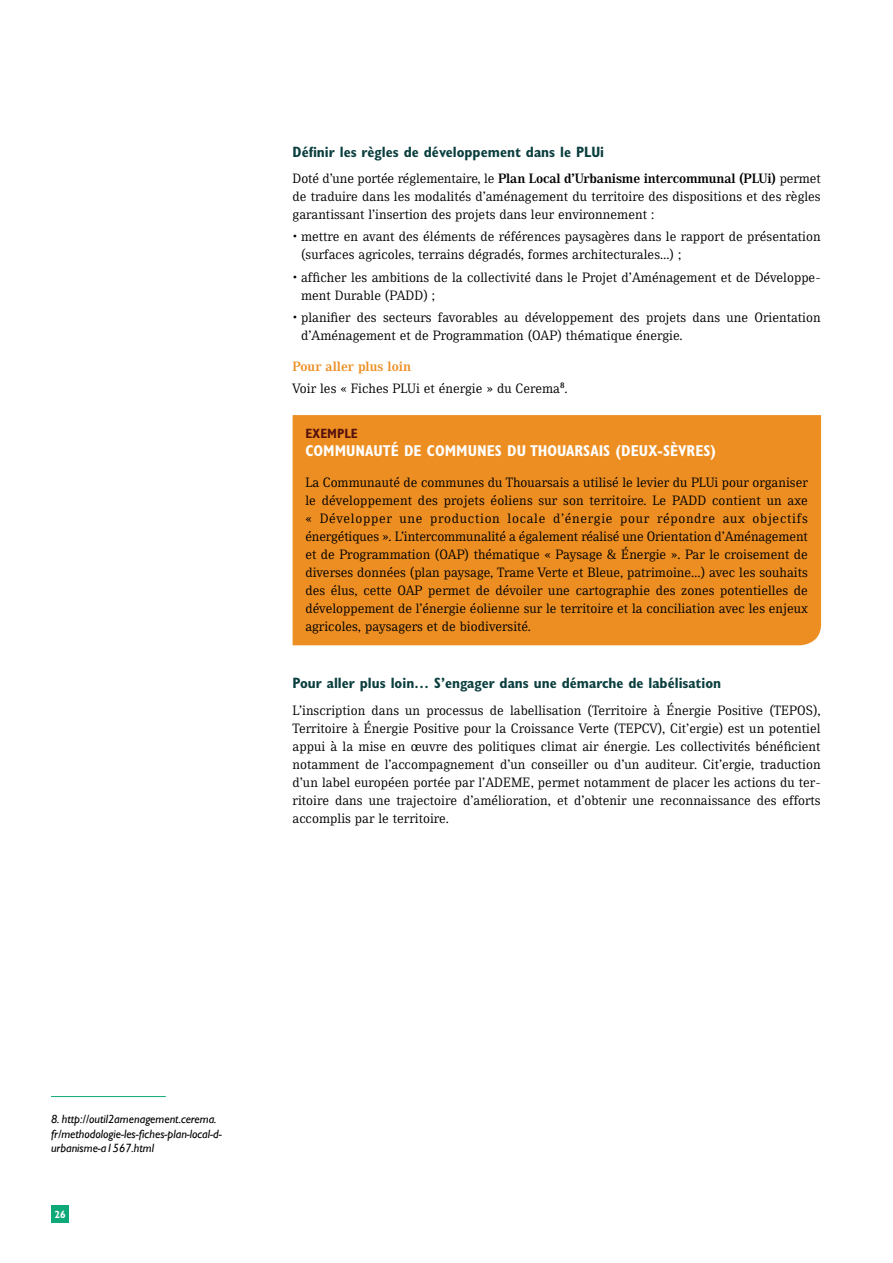
<style>
.page{position:relative;width:893px;height:1263px;background:#fff}
.page>*{position:absolute;margin:0;border:0;box-sizing:border-box;transform-origin:0 0}
.t1{font:700 condensed 15.75px "Gill Sans";color:#fff}
.t2{font:700 condensed 15px "Gill Sans";color:#0b3e3e}
.t3{font:13.5px/18px "Skopex Serif";color:#000}
.t4{font:700 condensed 13.5px "Gill Sans";color:#56120d}
.t5{font:italic 12px/14.4px "Gill Sans";color:#000}
.t6{font:700 condensed 10.5px "Gill Sans";color:#fff}
.s1{font-weight:700}
.s2{font-weight:700;color:#ed8e22}
</style>
<div class="page">
<div style="left:293px;top:415px;width:528px;height:230px;background:#ed8e22"></div>
<hr style="left:51px;top:1096px;width:115px;height:1px;background:#0ea879">
<div style="left:52px;top:1205px;width:17px;height:17px;background:#0ea879"></div>
<p class="t2" style="left:293px;top:143px;width:313px">Définir les règles de développement dans le PLUi</p>
<p class="t3" style="left:293px;top:169px;width:530px;text-align:justify">Doté d’une portée réglementaire, le <span class="s1">Plan Local d’Urbanisme intercommunal (PLUi)</span> permet de traduire dans les modalités d’aménagement du territoire des dispositions et des règles garantissant l’insertion des projets dans leur environnement :</p>
<p class="t3" style="left:301px;top:228px;width:521px;text-indent:-9px">• mettre en avant des éléments de références paysagères dans le rapport de présentation (surfaces agricoles, terrains dégradés, formes architecturales…) ;</p>
<p class="t3" style="left:301px;top:268px;width:521px;text-indent:-9px">• afficher les ambitions de la collectivité dans le Projet d’Aménagement et de Développe&shy;ment Durable (PADD) ;</p>
<p class="t3" style="left:301px;top:308px;width:521px;text-indent:-9px">• planifier des secteurs favorables au développement des projets dans une Orientation d’Aménagement et de Programmation (OAP) thématique énergie.</p>
<p class="t3" style="left:293px;top:355px;width:277px;line-height:22.2px"><span class="s2">Pour aller plus loin<br></span>Voir les « Fiches PLUi et énergie » du Cerema<sup>8</sup>.</p>
<p class="t4" style="left:305px;top:425px;width:9px">EXEM</p>
<p class="t4" style="left:337px;top:425px;width:15px">PLE</p>
<p class="t1" style="left:305px;top:441px;width:412px">Communauté de communes du Thouarsais (Deux-Sèvres)</p>
<p class="t3" style="left:305px;top:473px;width:504px;text-align:justify">La Communauté de communes du Thouarsais a utilisé le levier du PLUi pour organiser le développement des projets éoliens sur son territoire. Le PADD contient un axe « Développer une production locale d’énergie pour répondre aux objectifs énergétiques ». L’intercommunalité a également réalisé une Orientation d’Aménagement et de Programmation (OAP) thématique « Paysage &amp; Énergie ». Par le croisement de diverses données (plan paysage, Trame Verte et Bleue, patrimoine…) avec les souhaits des élus, cette OAP permet de dévoiler une cartographie des zones potentielles de développement de l’énergie éolienne sur le territoire et la conciliation avec les enjeux agricoles, paysagers et de biodiversité.</p>
<p class="t2" style="left:293px;top:674px;width:430px">Pour aller plus loin… S’engager dans une démarche de labélisation</p>
<p class="t3" style="left:293px;top:701px;width:530px;text-align:justify">L’inscription dans un processus de labellisation (Territoire à Énergie Positive (TEPOS), Territoire à Énergie Positive pour la Croissance Verte (TEPCV), Cit’ergie) est un potentiel appui à la mise en œuvre des politiques climat air énergie. Les collectivités bénéficient notamment de l’accompagnement d’un conseiller ou d’un auditeur. Cit’ergie, traduction d’un label européen portée par l’ADEME, permet notamment de placer les actions du ter&shy;ritoire dans une trajectoire d’amélioration, et d’obtenir une reconnaissance des efforts accomplis par le territoire.</p>
<p class="t5" style="left:51px;top:1112px;width:172px">8. http://outil2amenagement.cerema. fr/methodologie-les-fiches-plan-local-d&shy;urbanisme-a1567.html</p>
<p class="t6" style="left:55px;top:1208px;width:12px">26</p>
</div>
